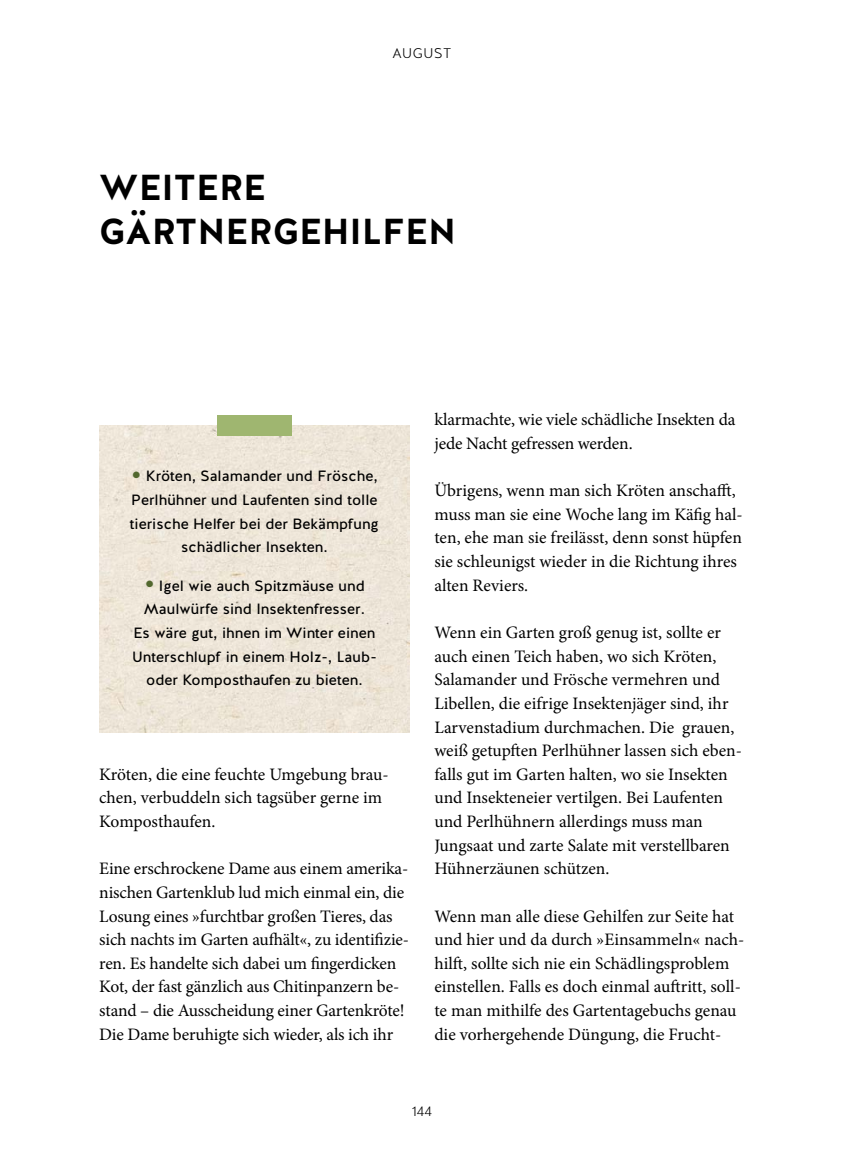
<style>
.page{position:relative;width:844px;height:1166px;background:#fff}
.page>*{position:absolute;margin:0;border:0;box-sizing:border-box;transform-origin:0 0}
.t1{font:700 36.05px/43.2px "Halis GR";color:#000}
.t2{font:17.5px/23.6px "Minion Pro";letter-spacing:-.005em;color:#000}
.t3{font:14.88px/23.6px "Halis GR";color:#000;text-align:center}
.t4{font:300 14px "Halis GR";letter-spacing:.03em;color:#000}
.s1{font-size:28px;color:#52682e}
</style>
<div class="page">
<img style="left:99px;top:425px;width:310px;height:307px">
<div style="left:217px;top:415px;width:74px;height:20px;background:#9fb670"></div>
<p class="t4" style="left:392px;top:45px;width:60px">AUGUST</p>
<h1 class="t1" style="left:99px;top:166px;width:358px">WEITERE<br>GÄRTNERGEHILFEN</h1>
<p class="t3" style="left:130px;top:466px;width:250px"><span class="s1">•</span> Kröten, Salamander und Frösche,<br>Perlhühner und Laufenten sind tolle tierische Helfer bei der Bekämpfung schädlicher Insekten.</p>
<p class="t3" style="left:132px;top:575px;width:246px"><span class="s1">•</span> Igel wie auch Spitzmäuse und<br>Maulwürfe sind Insektenfresser.<br>Es wäre gut, ihnen im Winter einen<br>Unterschlupf in einem Holz-, Laub&shy;oder Komposthaufen zu bieten.</p>
<p class="t2" style="left:99px;top:763px;width:291px">Kröten, die eine feuchte Umgebung brau&shy;chen, verbuddeln sich tagsüber gerne im<br>Komposthaufen.</p>
<p class="t2" style="left:99px;top:858px;width:311px">Eine erschrockene Dame aus einem amerika&shy;nischen Gartenklub lud mich einmal ein, die Losung eines »furchtbar großen Tieres, das sich nachts im Garten aufhält«, zu identifizie&shy;ren. Es handelte sich dabei um fingerdicken Kot, der fast gänzlich aus Chitinpanzern be&shy;stand – die Ausscheidung einer Gartenkröte!<br>Die Dame beruhigte sich wieder, als ich ihr</p>
<p class="t2" style="left:434px;top:409px;width:302px">klarmachte, wie viele schädliche Insekten da jede Nacht gefressen werden.</p>
<p class="t2" style="left:434px;top:480px;width:310px">Übrigens, wenn man sich Kröten anschafft, muss man sie eine Woche lang im Käfig hal&shy;ten, ehe man sie freilässt, denn sonst hüpfen sie schleunigst wieder in die Richtung ihres alten Reviers.</p>
<p class="t2" style="left:434px;top:621px;width:309px">Wenn ein Garten groß genug ist, sollte er auch einen Teich haben, wo sich Kröten, Salamander und Frösche vermehren und Libellen, die eifrige Insektenjäger sind, ihr Larvenstadium durchmachen. Die grauen, weiß getupften Perlhühner lassen sich eben&shy;falls gut im Garten halten, wo sie Insekten und Insekteneier vertilgen. Bei Laufenten und Perlhühnern allerdings muss man Jungsaat und zarte Salate mit verstellbaren Hühnerzäunen schützen.</p>
<p class="t2" style="left:434px;top:905px;width:311px">Wenn man alle diese Gehilfen zur Seite hat und hier und da durch »Einsammeln« nach&shy;hilft, sollte sich nie ein Schädlingsproblem einstellen. Falls es doch einmal auftritt, soll&shy;te man mithilfe des Gartentagebuchs genau die vorhergehende Düngung, die Frucht-</p>
<p class="t4" style="left:412px;top:1103px;width:22px">144</p>
</div>
